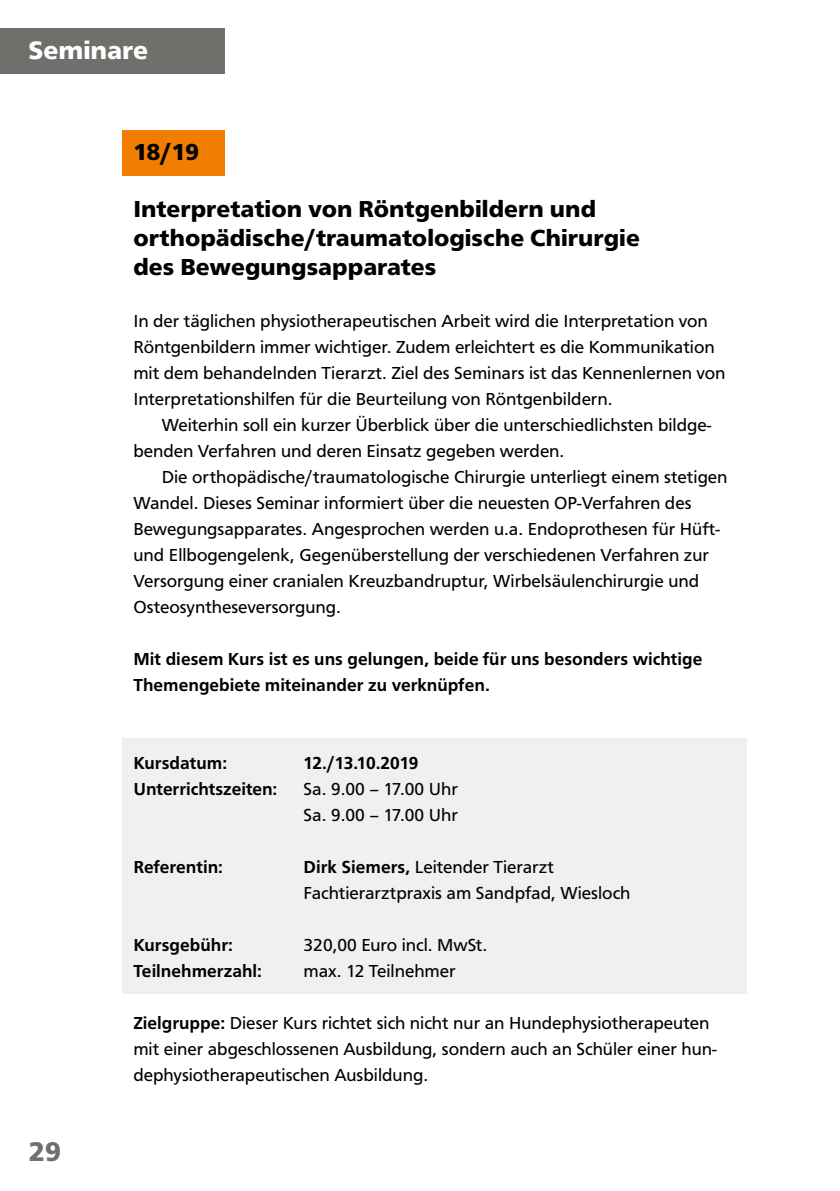
<style>
.page{position:relative;width:840px;height:1191px;background:#fff}
.page>*{position:absolute;margin:0;border:0;box-sizing:border-box;transform-origin:0 0}
.t1{font:700 28px "Front Page";color:#6e706b}
.t2{font:700 26px "Front Page";color:#fff}
.t3{font:700 24px/28.8px "Front Page";color:#000}
.t4{font:18px/26px "Front Page";color:#000}
.t5{font:500 18px/26px "Front Page";color:#000}
.t6{font:500 18px "Front Page";letter-spacing:-.03em;color:#000}
.s1{font-weight:500}
</style>
<div class="page">
<div style="left:0;top:28px;width:224px;height:46px;background:#6e706b"></div>
<div style="left:122px;top:130px;width:102px;height:46px;background:#f17e00"></div>
<div style="left:122px;top:738px;width:624px;height:256px;background:#f0f0ef"></div>
<h2 class="t2" style="left:28px;top:35px;width:121px">Seminare</h2>
<h3 class="t3" style="left:133px;top:137px;width:67px">18/19</h3>
<h3 class="t3" style="left:133px;top:195px;width:508px">Interpretation von Röntgenbildern und orthopädische/traumatologische Chirurgie des Bewegungsapparates</h3>
<p class="t4" style="left:133px;top:308px;width:593px">In der täglichen physiotherapeutischen Arbeit wird die Interpretation von Röntgenbildern immer wichtiger. Zudem erleichtert es die Kommunikation mit dem behandelnden Tierarzt. Ziel des Seminars ist das Kennenlernen von Interpretationshilfen für die Beurteilung von Röntgenbildern.</p>
<p class="t4" style="left:133px;top:412px;width:579px;text-indent:28px">Weiterhin soll ein kurzer Überblick über die unterschiedlichsten bildge&shy;benden Verfahren und deren Einsatz gegeben werden.</p>
<p class="t4" style="left:133px;top:464px;width:595px;text-indent:28px">Die orthopädische/traumatologische Chirurgie unterliegt einem stetigen Wandel. Dieses Seminar informiert über die neuesten OP-Verfahren des Bewegungsapparates. Angesprochen werden u.a. Endoprothesen für Hüft&shy;und Ellbogengelenk, Gegenüberstellung der verschiedenen Verfahren zur Versorgung einer cranialen Kreuzbandruptur, Wirbelsäulenchirurgie und Osteosyntheseversorgung.</p>
<p class="t5" style="left:133px;top:646px;width:570px">Mit diesem Kurs ist es uns gelungen, beide für uns besonders wichtige<br>Themengebiete miteinander zu verknüpfen.</p>
<h1 class="t1" style="left:28px;top:1135px;width:34px">29</h1>
<p class="t5" style="left:133px;top:750px;width:95px">Kursdatum:</p>
<p class="t6" style="left:303px;top:752px;width:116px">12./13.10.2019</p>
<p class="t5" style="left:133px;top:776px;width:145px">Unterrichtszeiten:</p>
<p class="t4" style="left:303px;top:776px;width:156px">Sa. 9.00 – 17.00 Uhr<br>Sa. 9.00 – 17.00 Uhr</p>
<p class="t5" style="left:133px;top:854px;width:91px">Referentin:</p>
<p class="t4" style="left:303px;top:854px;width:328px"><span class="s1">Dirk Siemers,</span> Leitender Tierarzt<br>Fachtierarztpraxis am Sandpfad, Wiesloch</p>
<p class="t5" style="left:133px;top:932px;width:101px">Kursgebühr:</p>
<p class="t4" style="left:303px;top:932px;width:185px">320,00 Euro incl. MwSt.</p>
<p class="t5" style="left:133px;top:958px;width:130px">Teilnehmerzahl:</p>
<p class="t4" style="left:303px;top:958px;width:153px">max. 12 Teilnehmer</p>
<p class="t4" style="left:133px;top:1010px;width:584px"><span class="s1">Zielgruppe:</span> Dieser Kurs richtet sich nicht nur an Hundephysiotherapeuten mit einer abgeschlossenen Ausbildung, sondern auch an Schüler einer hun&shy;dephysiotherapeutischen Ausbildung.</p>
</div>
